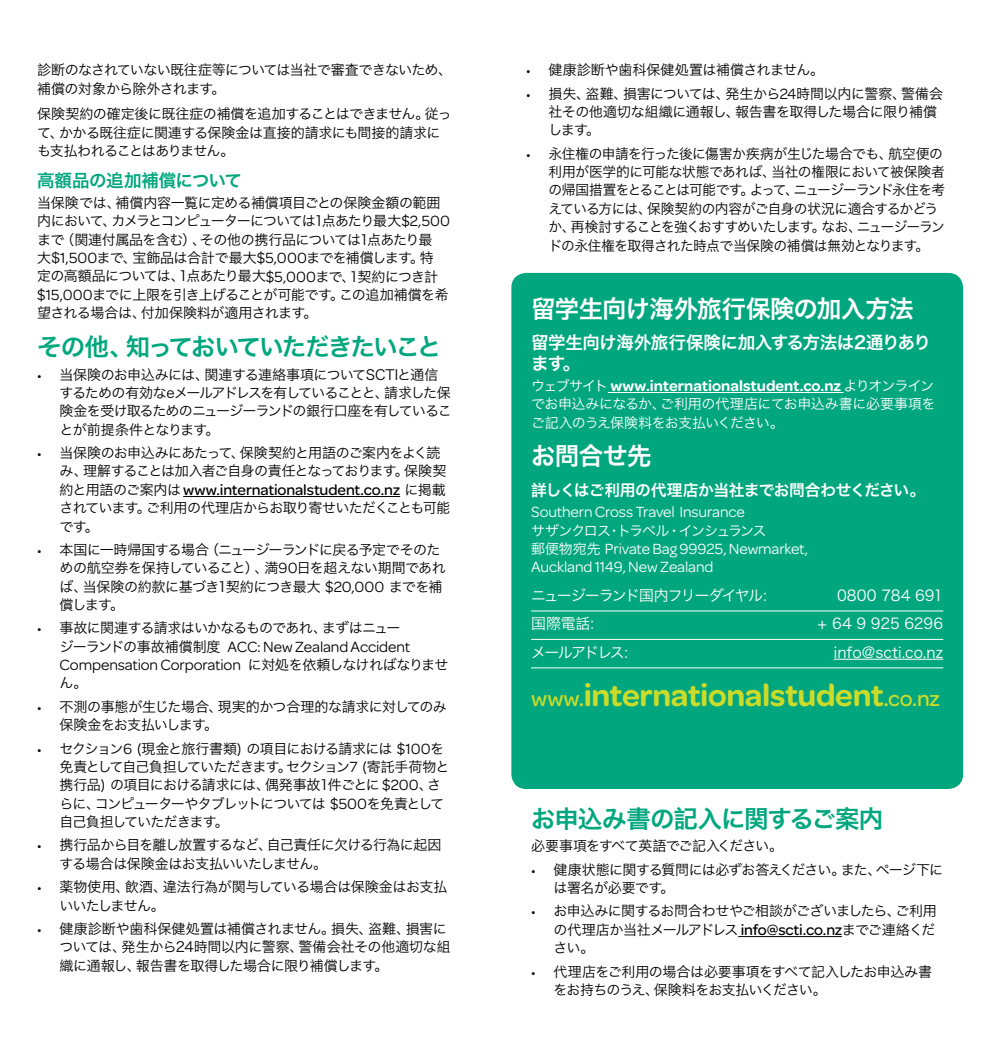
<style>
.page{position:relative;width:983px;height:1042px;background:#fff}
.page>*{position:absolute;margin:0;border:0;box-sizing:border-box;transform-origin:0 0}
.t1{font:600 32.38px "Omnes";letter-spacing:-.015em;color:#cbdb2a}
.t2{font:24.5px "Hiragino Sans GB W6";letter-spacing:-.025em;color:#fff}
.t3{font:24.5px "Hiragino Sans GB W6";letter-spacing:-.075em;color:#00a77e}
.t4{font:24.5px "Hiragino Sans GB W6";letter-spacing:-.055em;color:#00a77e}
.t5{font:17.5px/21px "Hiragino Sans GB W6";letter-spacing:-.03em;color:#fff}
.t6{font:17.5px "Hiragino Sans GB W6";letter-spacing:-.02em;color:#00a77e}
.t7{font:15.75px/18.4px "Omnes";letter-spacing:-.01em;color:#fff}
.t8{font:15.75px/18.4px "Omnes";letter-spacing:-.01em;color:#000}
.t9{font:600 15.75px "Omnes";color:#fff}
.t10{font:500 15.75px "Omnes";letter-spacing:-.005em;color:#000}
.t11{font:15.75px "Hiragino Sans GB W6";letter-spacing:-.03em;color:#fff}
.t12{font:14.88px "Hiragino Sans GB W3";letter-spacing:-.105em;color:#fff}
.t13{font:14.88px "Hiragino Sans GB W3";letter-spacing:-.02em;color:#fff}
.t14{font:14.88px "Hiragino Sans GB W3";color:#fff}
.t15{font:14.88px "Hiragino Sans GB W3";letter-spacing:.005em;color:#fff}
.t16{font:14.88px "Hiragino Sans GB W3";letter-spacing:-.115em;color:#fff}
.t17{font:14px/18.4px "Hiragino Sans GB W3";letter-spacing:-.045em;color:#000}
.t18{font:14px/18.4px "Hiragino Sans GB W3";letter-spacing:-.065em;color:#000}
.t19{font:14px/18.4px "Hiragino Sans GB W3";letter-spacing:-.025em;color:#000}
.t20{font:14px/18.4px "Hiragino Sans GB W3";letter-spacing:-.045em;color:#fff}
.t21{font:14px "Hiragino Sans GB W3";letter-spacing:-.01em;color:#000}
.t22{font:14px "Hiragino Sans GB W3";letter-spacing:-.09em;color:#fff}
.s1{font-family:"Omnes";font-size:15.75px}
.s2{font-family:"Omnes"}
.s3{font-family:"Hiragino Sans GB W3";font-weight:400;font-size:14px}
.s4{font-family:"Hiragino Sans GB W3";font-size:14px}
.s5{font-weight:500;font-size:22.75px}
.s6{font-weight:500;font-size:24.5px}
.s7{font-family:"Omnes";font-weight:500;font-size:15.75px}
</style>
<div class="page">
<div style="left:511px;top:273px;width:451px;height:516px;background:#00a77e;border-radius:15px"></div>
<hr style="left:183px;top:496px;width:217px;height:1px;background:#000">
<hr style="left:738px;top:936px;width:103px;height:1px;background:#000">
<hr style="left:607px;top:392px;width:236px;height:1px;background:#fff">
<hr style="left:531px;top:611px;width:412px;height:1px;background:#fff">
<hr style="left:531px;top:639px;width:412px;height:1px;background:#fff">
<hr style="left:531px;top:667px;width:412px;height:1px;background:#fff">
<hr style="left:833px;top:659px;width:110px;height:1px;background:#fff">
<p class="t17" style="left:37px;top:61px;width:416px">診断のなされていない既往症等については当社で審査できないため、補償の対象から除外されます。</p>
<p class="t17" style="left:37px;top:105px;width:416px">保険契約の確定後に既往症の補償を追加することはできません。従って、かかる既往症に関連する保険金は直接的請求にも間接的請求にも支払われることはありません。</p>
<p class="t6" style="left:37px;top:169px;width:206px">高額品の追加補償について</p>
<p class="t17" style="left:37px;top:193px;width:414px">当保険では、補償内容一覧に定める補償項目ごとの保険金額の範囲内において、カメラとコンピューターについては1点あたり最大<span class="s1">$2,500</span>まで（関連付属品を含む）、その他の携行品については1点あたり最大$<span class="s1">1,500</span>まで、宝飾品は合計で最大<span class="s1">$5,000</span>までを補償します。特定の高額品については、1点あたり最大<span class="s1">$5,000</span>まで、1契約につき計<span class="s1">$15,000</span>までに上限を引き上げることが可能です。この追加補償を希望される場合は、付加保険料が適用されます。</p>
<h2 class="t3" style="left:37px;top:331px;width:405px">その他、知っておいていただきたいこと</h2>
<p class="t17" style="left:60px;top:365px;width:393px;text-indent:-22px"><span class="s2">•</span> 当保険のお申込みには、関連する連絡事項についてSCTIと通信するための有効なeメールアドレスを有していることと、請求した保険金を受け取るためのニュージーランドの銀行口座を有していることが前提条件となります。</p>
<p class="t17" style="left:60px;top:443px;width:388px;text-indent:-22px"><span class="s2">•</span> 当保険のお申込みにあたって、保険契約と用語のご案内をよく読み、理解することは加入者ご自身の責任となっております。保険契</p>
<p class="t10" style="left:60px;top:481px;width:387px"><span class="s3">約と用語のご案内は</span> www.internationalstudent.co.nz <span class="s3">に掲載</span></p>
<p class="t17" style="left:60px;top:498px;width:392px">されています。ご利用の代理店からお取り寄せいただくことも可能です。</p>
<p class="t17" style="left:60px;top:540px;width:387px;text-indent:-22px"><span class="s2">•</span> 本国に一時帰国する場合（ニュージーランドに戻る予定でそのための航空券を保持していること）、満<span class="s1">90</span>日を超えない期間であれば、当保険の約款に基づき1契約につき最大 <span class="s1">$20,000</span> までを補償します。</p>
<p class="t17" style="left:37px;top:618px;width:364px"><span class="s2">•</span> 事故に関連する請求はいかなるものであれ、まずはニュー</p>
<p class="t8" style="left:60px;top:637px;width:390px"><span class="s4">ジーランドの事故補償制度</span> ACC: New Zealand Accident<br>Compensation Corporation <span class="s4">に対処を依頼しなければなりませ</span></p>
<p class="t17" style="left:60px;top:674px;width:29px">ん。</p>
<p class="t17" style="left:60px;top:697px;width:388px;text-indent:-22px"><span class="s2">•</span> 不測の事態が生じた場合、現実的かつ合理的な請求に対してのみ保険金をお支払いします。</p>
<p class="t18" style="left:60px;top:739px;width:391px;text-indent:-22px"><span class="s2">•</span> セクション<span class="s1">6</span> (現金と旅行書類) の項目における請求には <span class="s1">$100</span>を免責として自己負担していただきます。セクション<span class="s1">7</span> (寄託手荷物と携行品) の項目における請求には、偶発事故1件ごとに <span class="s1">$200</span>、さらに、コンピューターやタブレットについては <span class="s1">$500</span>を免責として自己負担していただきます。</p>
<p class="t17" style="left:60px;top:836px;width:383px;text-indent:-22px"><span class="s2">•</span> 携行品から目を離し放置するなど、自己責任に欠ける行為に起因する場合は保険金はお支払いいたしません。</p>
<p class="t17" style="left:60px;top:877px;width:389px;text-indent:-22px"><span class="s2">•</span> 薬物使用、飲酒、違法行為が関与している場合は保険金はお支払いいたしません。</p>
<p class="t19" style="left:60px;top:919px;width:392px;text-indent:-22px"><span class="s2">•</span> 健康診断や歯科保健処置は補償されません。損失、盗難、損害については、発生から24時間以内に警察、警備会社その他適切な組織に通報し、報告書を取得した場合に限り補償します。</p>
<p class="t21" style="left:526px;top:61px;width:299px"><span class="s2">•</span> 健康診断や歯科保健処置は補償されません。</p>
<p class="t17" style="left:548px;top:84px;width:396px;text-indent:-22px"><span class="s2">•</span> 損失、盗難、損害については、発生から<span class="s1">24</span>時間以内に警察、警備会社その他適切な組織に通報し、報告書を取得した場合に限り補償します。</p>
<p class="t17" style="left:548px;top:144px;width:398px;text-indent:-22px"><span class="s2">•</span> 永住権の申請を行った後に傷害か疾病が生じた場合でも、航空便の利用が医学的に可能な状態であれば、当社の権限において被保険者の帰国措置をとることは可能です。よって、ニュージーランド永住を考えている方には、保険契約の内容がご自身の状況に適合するかどうか、再検討することを強くおすすめいたします。なお、ニュージーランドの永住権を取得された時点で当保険の補償は無効となります。</p>
<h2 class="t2" style="left:531px;top:293px;width:384px">留学生向け海外旅行保険の加入方法</h2>
<p class="t5" style="left:531px;top:331px;width:401px">留学生向け海外旅行保険に加入する方法は2通りあります。</p>
<p class="t9" style="left:531px;top:376px;width:404px"><span class="s3">ウェブサイト</span> www.internationalstudent.co.nz <span class="s3">よりオンライン</span></p>
<p class="t20" style="left:531px;top:394px;width:405px">でお申込みになるか、ご利用の代理店にてお申込み書に必要事項をご記入のうえ保険料をお支払いください。</p>
<h2 class="t2" style="left:531px;top:440px;width:122px">お問合せ先</h2>
<p class="t11" style="left:531px;top:480px;width:395px">詳しくはご利用の代理店か当社までお問合わせください。</p>
<p class="t7" style="left:531px;top:503px;width:215px">Southern Cross Travel Insurance</p>
<p class="t22" style="left:531px;top:522px;width:237px">サザンクロス・トラベル・インシュランス</p>
<p class="t7" style="left:531px;top:540px;width:278px"><span class="s4">郵便物宛先</span> Private Bag 99925, Newmarket,<br>Auckland 1149, New Zealand</p>
<p class="t12" style="left:531px;top:586px;width:247px">ニュージーランド国内フリーダイヤル：</p>
<p class="t15" style="left:836px;top:586px;width:108px">0800 784 691</p>
<p class="t13" style="left:531px;top:614px;width:64px">国際電話:</p>
<p class="t13" style="left:817px;top:614px;width:127px">+ 64 9 925 6296</p>
<p class="t16" style="left:531px;top:643px;width:98px">メールアドレス:</p>
<p class="t14" style="left:833px;top:643px;width:111px">info@scti.co.nz</p>
<h1 class="t1" style="left:531px;top:676px;width:410px"><span class="s5">www</span><span class="s6">.</span>internationalstudent<span class="s6">.</span><span class="s5">co.nz</span></h1>
<h2 class="t4" style="left:531px;top:803px;width:353px">お申込み書の記入に関するご案内</h2>
<p class="t17" style="left:531px;top:836px;width:253px">必要事項をすべて英語でご記入ください。</p>
<p class="t17" style="left:553px;top:860px;width:391px;text-indent:-22px"><span class="s2">•</span> 健康状態に関する質問には必ずお答えください。また、ページ下には署名が必要です。</p>
<p class="t17" style="left:553px;top:902px;width:385px;text-align:justify;text-indent:-22px"><span class="s2">•</span> お申込みに関するお問合わせやご相談がございましたら、ご利用の代理店か当社メールアドレス <span class="s7">info@scti.co.nz</span>までご連絡ください。</p>
<p class="t17" style="left:553px;top:962px;width:380px;text-indent:-22px"><span class="s2">•</span> 代理店をご利用の場合は必要事項をすべて記入したお申込み書をお持ちのうえ、保険料をお支払いください。</p>
</div>
